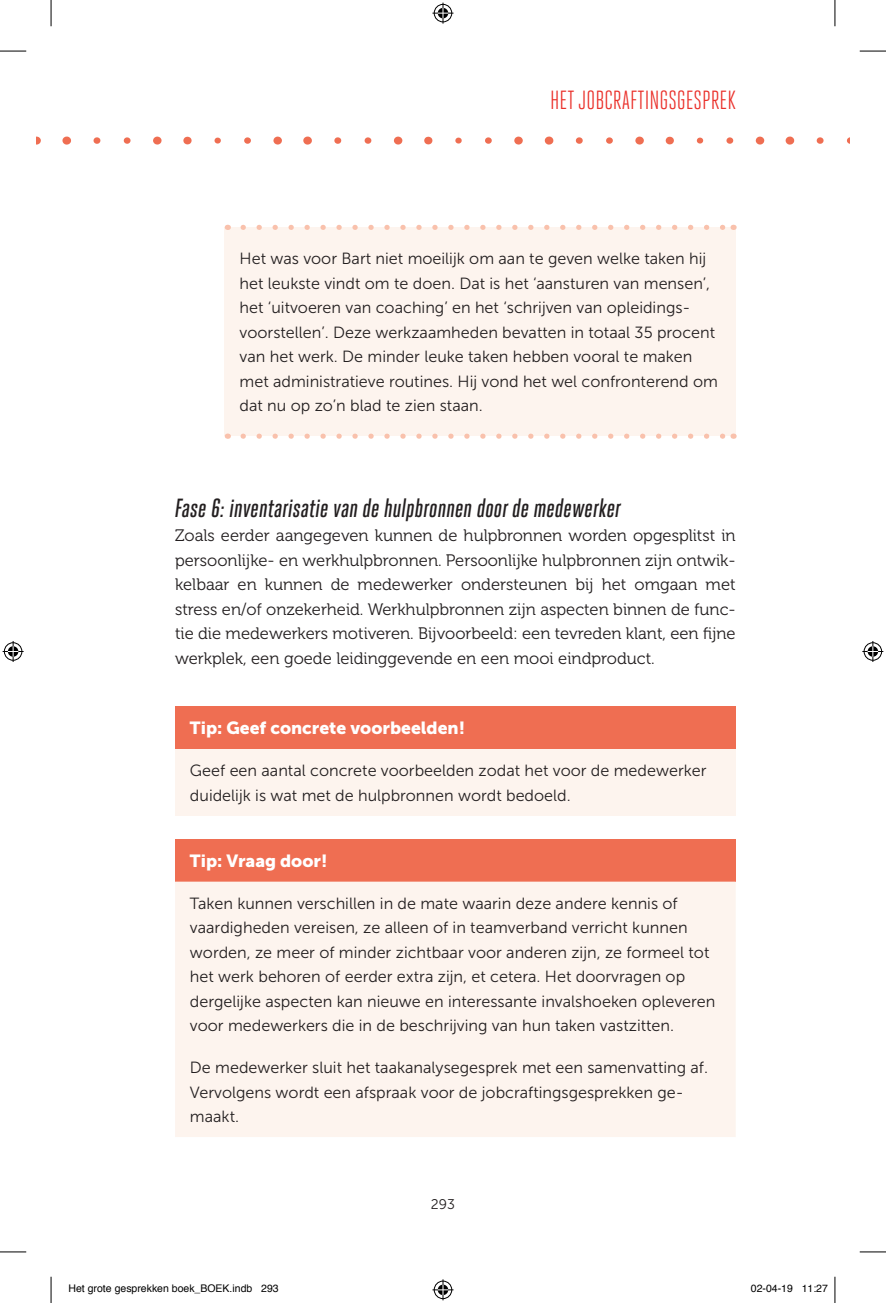
<style>
.page{position:relative;width:886px;height:1303px;background:#fff}
.page>*{position:absolute;margin:0;border:0;box-sizing:border-box;transform-origin:0 0}
.t1{font:italic 500 26.25px "Heroic Condensed";color:#231f20}
.t2{font:26.25px "Heroic Condensed";color:#ea312b}
.t3{font:17.5px "Museo Sans 900";color:#fff}
.t4{font:16.62px/24.5px "Museo 300";color:#231f20;text-align:justify}
.t5{font:16.1px/24.5px "Museo Sans 300";color:#231f20}
.t6{font:14px "Museo Sans 300";color:#231f20}
.t7{font:10.5px "Helvetica";color:#000}
</style>
<div class="page">
<svg style="left:36px;top:136px;width:5px;height:9px"></svg>
<svg style="left:62px;top:136px;width:9px;height:9px"></svg>
<svg style="left:93px;top:137px;width:8px;height:7px"></svg>
<div style="left:123px;top:137px;width:8px;height:7px;background:#ef6e52;border-radius:3px"></div>
<svg style="left:153px;top:136px;width:9px;height:9px"></svg>
<svg style="left:183px;top:136px;width:9px;height:9px"></svg>
<svg style="left:214px;top:137px;width:7px;height:7px"></svg>
<div style="left:244px;top:137px;width:7px;height:7px;background:#ef6e52;border-radius:3px"></div>
<svg style="left:273px;top:136px;width:9px;height:9px"></svg>
<svg style="left:303px;top:136px;width:9px;height:9px"></svg>
<svg style="left:334px;top:137px;width:8px;height:7px"></svg>
<div style="left:364px;top:137px;width:8px;height:7px;background:#ef6e52;border-radius:3px"></div>
<svg style="left:394px;top:136px;width:9px;height:9px"></svg>
<svg style="left:424px;top:136px;width:9px;height:9px"></svg>
<svg style="left:455px;top:137px;width:7px;height:7px"></svg>
<div style="left:485px;top:137px;width:7px;height:7px;background:#ef6e52;border-radius:3px"></div>
<div style="left:514px;top:136px;width:9px;height:9px;background:#ef6e52;border-radius:50%"></div>
<svg style="left:544px;top:136px;width:10px;height:9px"></svg>
<svg style="left:575px;top:137px;width:8px;height:7px"></svg>
<div style="left:606px;top:137px;width:7px;height:7px;background:#ef6e52;border-radius:3px"></div>
<svg style="left:635px;top:136px;width:9px;height:9px"></svg>
<svg style="left:665px;top:136px;width:9px;height:9px"></svg>
<svg style="left:696px;top:137px;width:8px;height:7px"></svg>
<div style="left:726px;top:137px;width:8px;height:7px;background:#ef6e52;border-radius:3px"></div>
<svg style="left:755px;top:136px;width:9px;height:9px"></svg>
<svg style="left:785px;top:136px;width:10px;height:9px"></svg>
<svg style="left:816px;top:137px;width:8px;height:7px"></svg>
<svg style="left:847px;top:137px;width:3px;height:7px"></svg>
<div style="left:225px;top:227px;width:511px;height:209px;background:#fdf4ee"></div>
<svg style="left:243px;top:225px;width:482px;height:5px"></svg>
<svg style="left:243px;top:433px;width:482px;height:6px"></svg>
<div style="left:175px;top:706px;width:561px;height:43px;background:#ef6e52"></div>
<div style="left:175px;top:749px;width:561px;height:66px;background:#fdf4ee"></div>
<div style="left:175px;top:838px;width:561px;height:43px;background:#ef6e52"></div>
<div style="left:175px;top:881px;width:561px;height:256px;background:#fdf4ee"></div>
<svg style="left:0;top:51px;width:26px;height:1px"></svg>
<svg style="left:860px;top:51px;width:26px;height:1px"></svg>
<svg style="left:0;top:1251px;width:26px;height:1px"></svg>
<svg style="left:860px;top:1251px;width:26px;height:1px"></svg>
<svg style="left:51px;top:0;width:1px;height:26px"></svg>
<svg style="left:51px;top:1276px;width:1px;height:27px"></svg>
<svg style="left:835px;top:0;width:1px;height:26px"></svg>
<svg style="left:835px;top:1276px;width:1px;height:27px"></svg>
<svg style="left:432px;top:3px;width:21px;height:21px"></svg>
<svg style="left:432px;top:1279px;width:21px;height:21px"></svg>
<svg style="left:3px;top:641px;width:21px;height:21px"></svg>
<svg style="left:862px;top:641px;width:21px;height:21px"></svg>
<h1 class="t2" style="left:550px;top:85px;width:118px">HET JOBCRAFTINGS-GESPREK</h1>
<p class="t5" style="left:240px;top:247px;width:480px">Het was voor Bart niet moeilijk om aan te geven welke taken hij het leukste vindt om te doen. Dat is het ‘aansturen van mensen’, het ‘uitvoeren van coaching’ en het ‘schrijven van opleidings&shy;voorstellen’. Deze werkzaamheden bevatten in totaal 35 procent van het werk. De minder leuke taken hebben vooral te maken met administratieve routines. Hij vond het wel confronterend om dat nu op zo’n blad te zien staan.</p>
<h1 class="t1" style="left:175px;top:493px;width:448px">Fase 6: inventarisatie van de hulpbronnen door de medewerker</h1>
<p class="t4" style="left:175px;top:523px;width:562px">Zoals eerder aangegeven kunnen de hulpbronnen worden opgesplitst in persoonlijke- en werkhulpbronnen. Persoonlijke hulpbronnen zijn ontwik&shy;kelbaar en kunnen de medewerker ondersteunen bij het omgaan met stress en/of onzekerheid. Werkhulpbronnen zijn aspecten binnen de func&shy;tie die medewerkers motiveren. Bijvoorbeeld: een tevreden klant, een fijne werkplek, een goede leidinggevende en een mooi eindproduct.</p>
<p class="t3" style="left:190px;top:718px;width:277px">Tip: Geef concrete voorbeelden!</p>
<p class="t5" style="left:190px;top:758px;width:518px">Geef een aantal concrete voorbeelden zodat het voor de medewerker duidelijk is wat met de hulpbronnen wordt bedoeld.</p>
<p class="t3" style="left:190px;top:850px;width:139px">Tip: Vraag door!</p>
<p class="t5" style="left:190px;top:891px;width:527px">Taken kunnen verschillen in de mate waarin deze andere kennis of vaardigheden vereisen, ze alleen of in teamverband verricht kunnen worden, ze meer of minder zichtbaar voor anderen zijn, ze formeel tot het werk behoren of eerder extra zijn, et cetera. Het doorvragen op dergelijke aspecten kan nieuwe en interessante invalshoeken opleveren voor medewerkers die in de beschrijving van hun taken vastzitten.</p>
<p class="t5" style="left:190px;top:1055px;width:520px">De medewerker sluit het taakanalysegesprek met een samenvatting af.<br>Vervolgens wordt een afspraak voor de jobcraftingsgesprekken ge&shy;maakt.</p>
<p class="t6" style="left:431px;top:1197px;width:26px">293</p>
<p class="t7" style="left:69px;top:1280px;width:212px">Het grote gesprekken boek_BOEK.indb 293</p>
<p class="t7" style="left:751px;top:1280px;width:79px">02-04-19 11:27</p>
</div>
